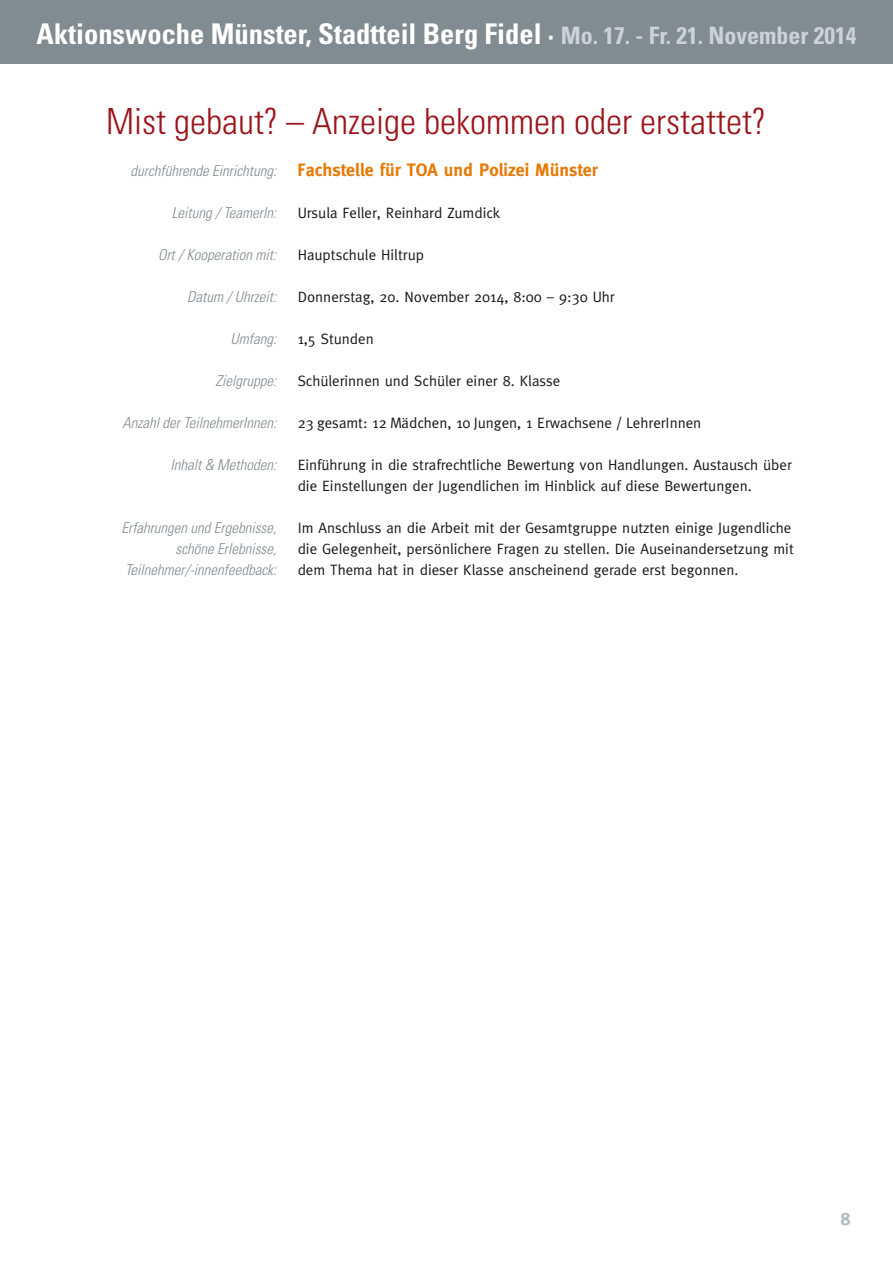
<style>
.page{position:relative;width:893px;height:1263px;background:#fff}
.page>*{position:absolute;margin:0;border:0;box-sizing:border-box;transform-origin:0 0}
.t1{font:300 condensed 36px "Univers";color:#9c141b}
.t2{font:700 condensed 28.5px "Univers";color:#fff}
.t3{font:700 18px "Meta";color:#e77905}
.t4{font:700 18px "Meta";color:#b3bbc0}
.t5{font:15px/21px "Meta";color:#181816}
.t6{font:italic 300 condensed 15px "Univers";color:#808b92}
.s1{font-size:24px;color:#ccd2d6}
.s2{font-family:"Univers";font-weight:300;font-style:italic;font-stretch:condensed;font-size:15px;color:#808b92}
</style>
<div class="page">
<div style="left:0;top:0;width:893px;height:64px;background:#808b92"></div>
<h2 class="t2" style="left:37px;top:16px;width:821px">Aktionswoche Münster, Stadtteil Berg Fidel · <span class="s1">Mo. 17. - Fr. 21. November 2014</span></h2>
<h1 class="t1" style="left:106px;top:100px;width:661px">Mist gebaut? – Anzeige bekommen oder erstattet?</h1>
<p class="t3" style="left:131px;top:160px;width:469px"><span class="s2">durchführende Einrichtung:</span> Fachstelle für TOA und Polizei Münster</p>
<p class="t6" style="left:172px;top:204px;width:106px">Leitung / TeamerIn:</p>
<p class="t5" style="left:298px;top:202px;width:204px">Ursula Feller, Reinhard Zumdick</p>
<p class="t6" style="left:158px;top:246px;width:120px">Ort / Kooperation mit:</p>
<p class="t5" style="left:298px;top:244px;width:128px">Hauptschule Hiltrup</p>
<p class="t6" style="left:187px;top:288px;width:91px">Datum / Uhrzeit:</p>
<p class="t5" style="left:298px;top:286px;width:319px">Donnerstag, 20. November 2014, 8:00 – 9:30 Uhr</p>
<p class="t6" style="left:231px;top:330px;width:47px">Umfang:</p>
<p class="t5" style="left:298px;top:328px;width:78px">1,5 Stunden</p>
<p class="t6" style="left:216px;top:372px;width:62px">Zielgruppe:</p>
<p class="t5" style="left:298px;top:370px;width:264px">Schülerinnen und Schüler einer 8. Klasse</p>
<p class="t6" style="left:123px;top:414px;width:155px">Anzahl der TeilnehmerInnen:</p>
<p class="t5" style="left:298px;top:412px;width:405px">23 gesamt: 12 Mädchen, 10 Jungen, 1 Erwachsene / LehrerInnen</p>
<p class="t6" style="left:171px;top:456px;width:107px">Inhalt &amp; Methoden:</p>
<p class="t5" style="left:298px;top:454px;width:496px">Einführung in die strafrechtliche Bewertung von Handlungen. Austausch über die Einstellungen der Jugendlichen im Hinblick auf diese Bewertungen.</p>
<p class="t6" style="left:121px;top:519px;width:156px">Erfahrungen und Ergebnisse,</p>
<p class="t5" style="left:298px;top:517px;width:495px">Im Anschluss an die Arbeit mit der Gesamtgruppe nutzten einige Jugendliche</p>
<p class="t6" style="left:176px;top:540px;width:102px">schöne Erlebnisse,</p>
<p class="t5" style="left:298px;top:538px;width:498px">die Gelegenheit, persönlichere Fragen zu stellen. Die Auseinandersetzung mit</p>
<p class="t6" style="left:125px;top:561px;width:153px">Teilnehmer/-innenfeedback:</p>
<p class="t5" style="left:298px;top:559px;width:442px">dem Thema hat in dieser Klasse anscheinend gerade erst begonnen.</p>
<p class="t4" style="left:841px;top:1208px;width:11px">8</p>
</div>
